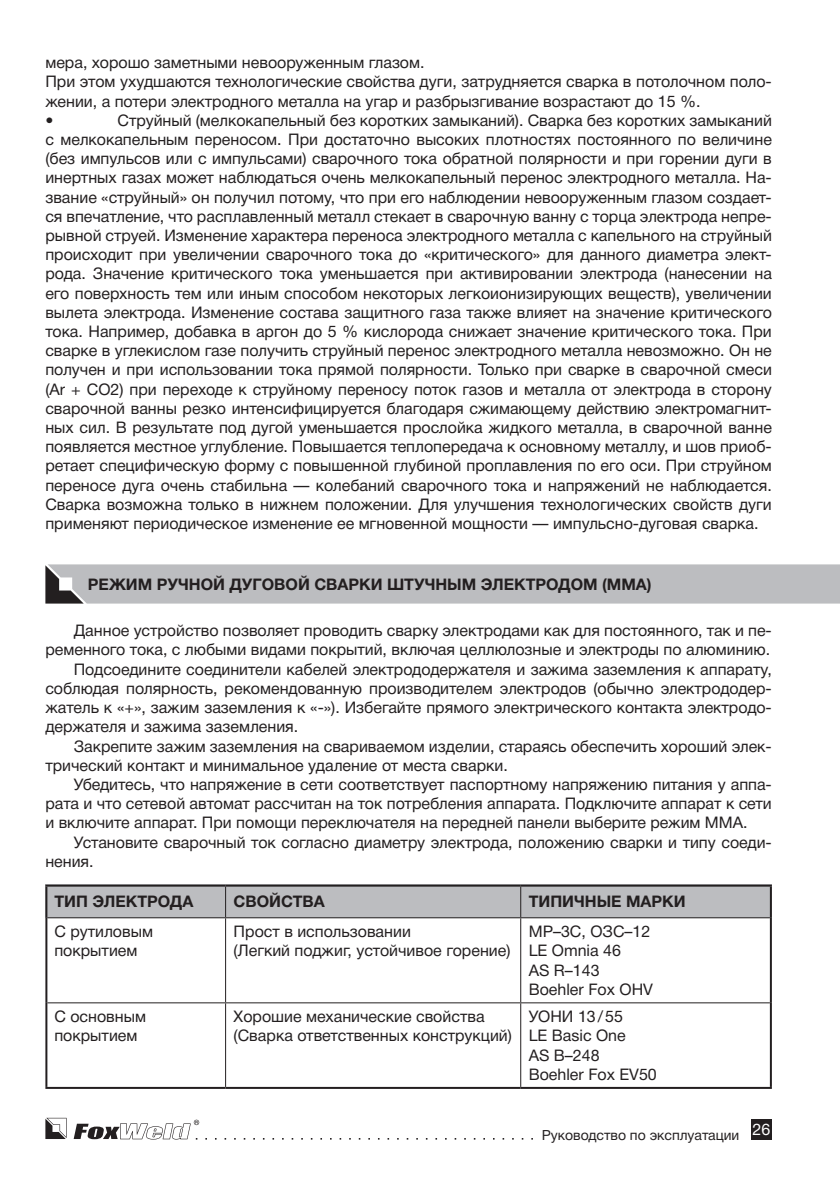
<style>
.page{position:relative;width:840px;height:1191px;background:#fff}
.page>*{position:absolute;margin:0;border:0;box-sizing:border-box;transform-origin:0 0}
.t1{font:16px/19.2px "Helvetica Neue Cyr";color:#231f20}
.t2{font:700 16px "Helvetica Neue Cyr";color:#231f20}
.t3{font:14px "Helvetica Neue Cyr";color:#231f20}
</style>
<div class="page">
<svg style="left:45px;top:1117px;width:22px;height:22px"></svg>
<svg style="left:74px;top:1119px;width:458px;height:20px"></svg>
<div style="left:750px;top:1119px;width:21px;height:20px;background:#231f20"></div>
<div style="left:45px;top:564px;width:794px;height:39px;background:#bcbdc0"></div>
<div style="left:45px;top:884px;width:726px;height:33px;background:#bcbdc0"></div>
<hr style="left:45px;top:884px;width:180px;height:2px;background:#231f20">
<hr style="left:45px;top:886px;width:2px;height:31px;background:#231f20">
<hr style="left:225px;top:884px;width:295px;height:2px;background:#231f20">
<hr style="left:520px;top:884px;width:251px;height:2px;background:#231f20">
<hr style="left:769px;top:886px;width:2px;height:31px;background:#231f20">
<hr style="left:45px;top:917px;width:2px;height:85px;background:#231f20">
<hr style="left:769px;top:917px;width:2px;height:85px;background:#231f20">
<hr style="left:45px;top:1002px;width:2px;height:85px;background:#231f20">
<hr style="left:769px;top:1002px;width:2px;height:85px;background:#231f20">
<hr style="left:45px;top:1087px;width:180px;height:2px;background:#231f20">
<hr style="left:225px;top:1087px;width:295px;height:2px;background:#231f20">
<hr style="left:520px;top:1087px;width:251px;height:2px;background:#231f20">
<hr style="left:225px;top:886px;width:1px;height:31px;background:#231f20">
<hr style="left:520px;top:886px;width:1px;height:31px;background:#231f20">
<hr style="left:47px;top:917px;width:178px;height:1px;background:#231f20">
<hr style="left:225px;top:917px;width:295px;height:1px;background:#231f20">
<hr style="left:225px;top:918px;width:1px;height:84px;background:#231f20">
<hr style="left:520px;top:917px;width:249px;height:1px;background:#231f20">
<hr style="left:520px;top:918px;width:1px;height:84px;background:#231f20">
<hr style="left:47px;top:1002px;width:178px;height:1px;background:#231f20">
<hr style="left:225px;top:1002px;width:295px;height:1px;background:#231f20">
<hr style="left:225px;top:1003px;width:1px;height:84px;background:#231f20">
<hr style="left:520px;top:1002px;width:249px;height:1px;background:#231f20">
<hr style="left:520px;top:1003px;width:1px;height:84px;background:#231f20">
<p class="t1" style="left:45px;top:53px;width:380px">мера, хорошо заметными невооруженным глазом.</p>
<p class="t1" style="left:45px;top:72px;width:727px">При этом ухудшаются технологические свойства дуги, затрудняется сварка в потолочном поло&shy;жении, а потери электродного металла на угар и разбрызгивание возрастают до 15 %.</p>
<p class="t1" style="left:45px;top:111px;width:9px">•</p>
<p class="t1" style="left:45px;top:111px;width:727px;text-align:justify;text-indent:72px">Струйный (мелкокапельный без коротких замыканий). Сварка без коротких замыканий с мелкокапельным переносом. При достаточно высоких плотностях постоянного по величине (без импульсов или с импульсами) сварочного тока обратной полярности и при горении дуги в инертных газах может наблюдаться очень мелкокапельный перенос электродного металла. На&shy;звание «струйный» он получил потому, что при его наблюдении невооруженным глазом создает&shy;ся впечатление, что расплавленный металл стекает в сварочную ванну с торца электрода непре&shy;рывной струей. Изменение характера переноса электродного металла с капельного на струйный происходит при увеличении сварочного тока до «критического» для данного диаметра элект&shy;рода. Значение критического тока уменьшается при активировании электрода (нанесении на его поверхность тем или иным способом некоторых легкоионизирующих веществ), увеличении вылета электрода. Изменение состава защитного газа также влияет на значение критического тока. Например, добавка в аргон до 5 % кислорода снижает значение критического тока. При сварке в углекислом газе получить струйный перенос электродного металла невозможно. Он не получен и при использовании тока прямой полярности. Только при сварке в сварочной смеси (Ar + CO2) при переходе к струйному переносу поток газов и металла от электрода в сторону сварочной ванны резко интенсифицируется благодаря сжимающему действию электромагнит&shy;ных сил. В результате под дугой уменьшается прослойка жидкого металла, в сварочной ванне появляется местное углубление. Повышается теплопередача к основному металлу, и шов приоб&shy;ретает специфическую форму с повышенной глубиной проплавления по его оси. При струйном переносе дуга очень стабильна — колебаний сварочного тока и напряжений не наблюдается.<br>Сварка возможна только в нижнем положении. Для улучшения технологических свойств дуги применяют периодическое изменение ее мгновенной мощности — импульсно-дуговая сварка.</p>
<p class="t2" style="left:88px;top:575px;width:565px">РЕЖИМ РУЧНОЙ ДУГОВОЙ СВАРКИ ШТУЧНЫМ ЭЛЕКТРОДОМ (ММА)</p>
<p class="t1" style="left:45px;top:621px;width:727px;text-align:right">Данное устройство позволяет проводить сварку электродами как для постоянного, так и пе&shy;ременного тока, с любыми видами покрытий, включая целлюлозные и электроды по алюминию.</p>
<p class="t1" style="left:45px;top:659px;width:727px;text-align:justify;text-indent:28px">Подсоедините соединители кабелей электрододержателя и зажима заземления к аппарату, соблюдая полярность, рекомендованную производителем электродов (обычно электрододер&shy;жатель к «+», зажим заземления к «-»). Избегайте прямого электрического контакта электродо&shy;держателя и зажима заземления.</p>
<p class="t1" style="left:45px;top:736px;width:727px;text-indent:28px">Закрепите зажим заземления на свариваемом изделии, стараясь обеспечить хороший элек&shy;трический контакт и минимальное удаление от места сварки.</p>
<p class="t1" style="left:45px;top:775px;width:727px;text-align:justify;text-indent:28px">Убедитесь, что напряжение в сети соответствует паспортному напряжению питания у аппа&shy;рата и что сетевой автомат рассчитан на ток потребления аппарата. Подключите аппарат к сети и включите аппарат. При помощи переключателя на передней панели выберите режим ММА.</p>
<p class="t1" style="left:45px;top:832px;width:727px;text-indent:28px">Установите сварочный ток согласно диаметру электрода, положению сварки и типу соеди&shy;нения.</p>
<p class="t2" style="left:54px;top:893px;width:140px">ТИП ЭЛЕКТРОДА</p>
<p class="t2" style="left:233px;top:893px;width:92px">СВОЙСТВА</p>
<p class="t2" style="left:528px;top:893px;width:158px">ТИПИЧНЫЕ МАРКИ</p>
<p class="t1" style="left:54px;top:922px;width:100px">С рутиловым покрытием</p>
<p class="t1" style="left:233px;top:922px;width:278px">Прост в использовании<br>(Легкий поджиг, устойчивое горение)</p>
<p class="t1" style="left:528px;top:922px;width:123px">МР–3С, ОЗС–12</p>
<p class="t1" style="left:528px;top:941px;width:94px">LE Omnia 46</p>
<p class="t1" style="left:528px;top:960px;width:72px">AS R–143</p>
<p class="t1" style="left:528px;top:979px;width:126px">Boehler Fox OHV</p>
<p class="t1" style="left:54px;top:1007px;width:93px">С основным покрытием</p>
<p class="t1" style="left:233px;top:1007px;width:280px">Хорошие механические свойства (Сварка ответственных конструкций)</p>
<p class="t1" style="left:528px;top:1007px;width:96px">УОНИ 13/55</p>
<p class="t1" style="left:528px;top:1026px;width:98px">LE Basic One</p>
<p class="t1" style="left:528px;top:1045px;width:72px">AS B–248</p>
<p class="t1" style="left:528px;top:1064px;width:129px">Boehler Fox EV50</p>
<p class="t3" style="left:541px;top:1127px;width:230px">Руководство по эксплуатации <sup>26</sup></p>
</div>
